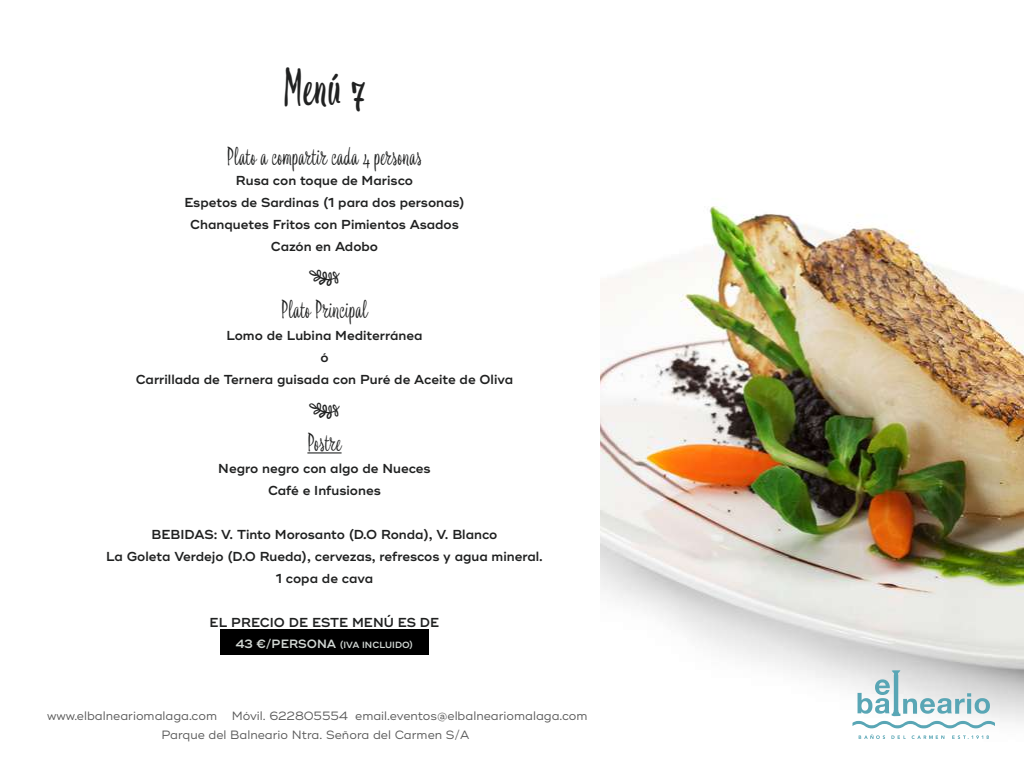
<style>
.page{position:relative;width:1024px;height:768px;background:#fff}
.page>*{position:absolute;margin:0;border:0;box-sizing:border-box;transform-origin:0 0}
.t1{font:700 45px "Maya Script";color:#202121}
.t2{font:22px "Maya Script";color:#202121}
.t3{font:600 13px/22px "Ridley Grotesk";color:#202121;text-align:center}
.t4{font:12px/19.4px "Ridley Grotesk";color:#595959;text-align:center}
.t5{font:600 9px "Ridley Grotesk";color:#d1d7d3}
.s1{font-size:12px}
</style>
<div class="page">
<div style="left:220px;top:630px;width:209px;height:26px;background:#000"></div>
<hr style="left:307px;top:452px;width:35px;height:1px;background:#202121">
<img style="left:600px;top:206px;width:424px;height:533px">
<svg style="left:852px;top:670px;width:143px;height:58px"></svg>
<svg style="left:952px;top:735px;width:37px;height:4px"></svg>
<svg style="left:859px;top:735px;width:26px;height:4px"></svg>
<svg style="left:891px;top:735px;width:15px;height:4px"></svg>
<svg style="left:912px;top:735px;width:32px;height:4px"></svg>
<h1 class="t1" style="left:283px;top:56px;width:84px">Menú 7</h1>
<h2 class="t2" style="left:227px;top:142px;width:197px">Plato a compartir cada 4 personas</h2>
<p class="t3" style="left:184px;top:170px;width:282px">Rusa con toque de Marisco<br>Espetos de Sardinas (1 para dos personas)<br>Chanquetes Fritos con Pimientos Asados<br>Cazón en Adobo</p>
<h2 class="t2" style="left:281px;top:294px;width:88px">Plato Principal</h2>
<p class="t3" style="left:136px;top:325px;width:379px">Lomo de Lubina Mediterránea<br>ó<br>Carrillada de Ternera guisada con Puré de Aceite de Oliva</p>
<h2 class="t2" style="left:307px;top:427px;width:36px">Postre</h2>
<p class="t3" style="left:218px;top:458px;width:214px">Negro negro con algo de Nueces<br>Café e Infusiones</p>
<p class="t3" style="left:106px;top:524px;width:438px">BEBIDAS: V. Tinto Morosanto (D.O Ronda), V. Blanco<br>La Goleta Verdejo (D.O Rueda), cervezas, refrescos y agua mineral.<br>1 copa de cava</p>
<p class="t3" style="left:210px;top:612px;width:231px">EL PRECIO DE ESTE MENÚ ES DE</p>
<p class="t5" style="left:236px;top:639px;width:179px"><span class="s1">43 €/PERSONA</span> (IVA INCLUIDO)</p>
<p class="t4" style="left:47px;top:706px;width:542px">www.elbalneariomalaga.com Móvil. 622805554 email.eventos@elbalneariomalaga.com<br>Parque del Balneario Ntra. Señora del Carmen S/A</p>
</div>
